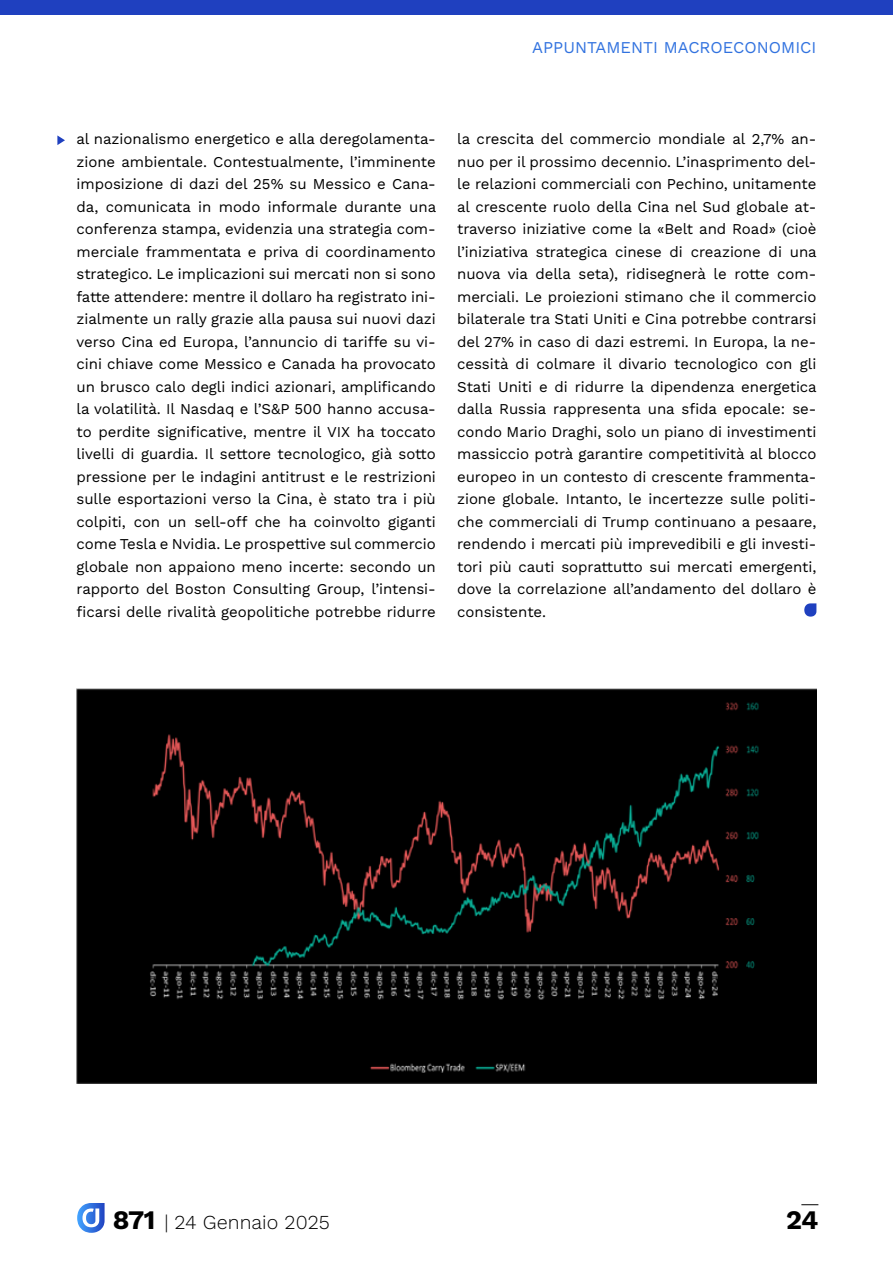
<style>
.page{position:relative;width:893px;height:1263px;background:#fff}
.page>*{position:absolute;margin:0;border:0;box-sizing:border-box;transform-origin:0 0}
.t1{font:700 26.7px "Work Sans";color:#000}
.t2{font:300 19.8px "Work Sans";color:#000}
.t3{font:16.5px "Work Sans";color:#3172df}
.t4{font:15px/22.5px "Work Sans";letter-spacing:-.005em;color:#000;text-align:justify}
.s1{font-weight:700;font-size:26.7px}
</style>
<div class="page">
<svg style="left:77px;top:1203px;width:28px;height:30px"></svg>
<svg style="left:801px;top:1204px;width:17px;height:1px"></svg>
<div style="left:0;top:0;width:893px;height:15px;background:#1f40bf"></div>
<img style="left:77px;top:689px;width:739px;height:394px">
<svg style="left:57px;top:135px;width:8px;height:10px"></svg>
<svg style="left:804px;top:603px;width:12px;height:14px"></svg>
<p class="t3" style="left:532px;top:35px;width:286px">APPUNTAMENTI MACROECONOMICI</p>
<p class="t4" style="left:77px;top:127px;width:361px">al nazionalismo energetico e alla deregolamenta&shy;zione ambientale. Contestualmente, l’imminente imposizione di dazi del 25% su Messico e Cana&shy;da, comunicata in modo informale durante una conferenza stampa, evidenzia una strategia com&shy;merciale frammentata e priva di coordinamento strategico. Le implicazioni sui mercati non si sono fatte attendere: mentre il dollaro ha registrato ini&shy;zialmente un rally grazie alla pausa sui nuovi dazi verso Cina ed Europa, l’annuncio di tariffe su vi&shy;cini chiave come Messico e Canada ha provocato un brusco calo degli indici azionari, amplificando la volatilità. Il Nasdaq e l’S&amp;P 500 hanno accusa&shy;to perdite significative, mentre il VIX ha toccato livelli di guardia. Il settore tecnologico, già sotto pressione per le indagini antitrust e le restrizioni sulle esportazioni verso la Cina, è stato tra i più colpiti, con un sell-off che ha coinvolto giganti come Tesla e Nvidia. Le prospettive sul commercio globale non appaiono meno incerte: secondo un rapporto del Boston Consulting Group, l’intensi&shy;ficarsi delle rivalità geopolitiche potrebbe ridurre</p>
<p class="t4" style="left:457px;top:127px;width:361px">la crescita del commercio mondiale al 2,7% an&shy;nuo per il prossimo decennio. L’inasprimento del&shy;le relazioni commerciali con Pechino, unitamente al crescente ruolo della Cina nel Sud globale at&shy;traverso iniziative come la «Belt and Road» (cioè l’iniziativa strategica cinese di creazione di una nuova via della seta), ridisegnerà le rotte com&shy;merciali. Le proiezioni stimano che il commercio bilaterale tra Stati Uniti e Cina potrebbe contrarsi del 27% in caso di dazi estremi. In Europa, la ne&shy;cessità di colmare il divario tecnologico con gli Stati Uniti e di ridurre la dipendenza energetica dalla Russia rappresenta una sfida epocale: se&shy;condo Mario Draghi, solo un piano di investimenti massiccio potrà garantire competitività al blocco europeo in un contesto di crescente frammenta&shy;zione globale. Intanto, le incertezze sulle politi&shy;che commerciali di Trump continuano a pesaare, rendendo i mercati più imprevedibili e gli investi&shy;tori più cauti soprattutto sui mercati emergenti, dove la correlazione all’andamento del dollaro è consistente.</p>
<h2 class="t2" style="left:113px;top:1207px;width:218px"><span class="s1">871</span> | 24 Gennaio 2025</h2>
<h1 class="t1" style="left:786px;top:1199px;width:34px">24</h1>
</div>
